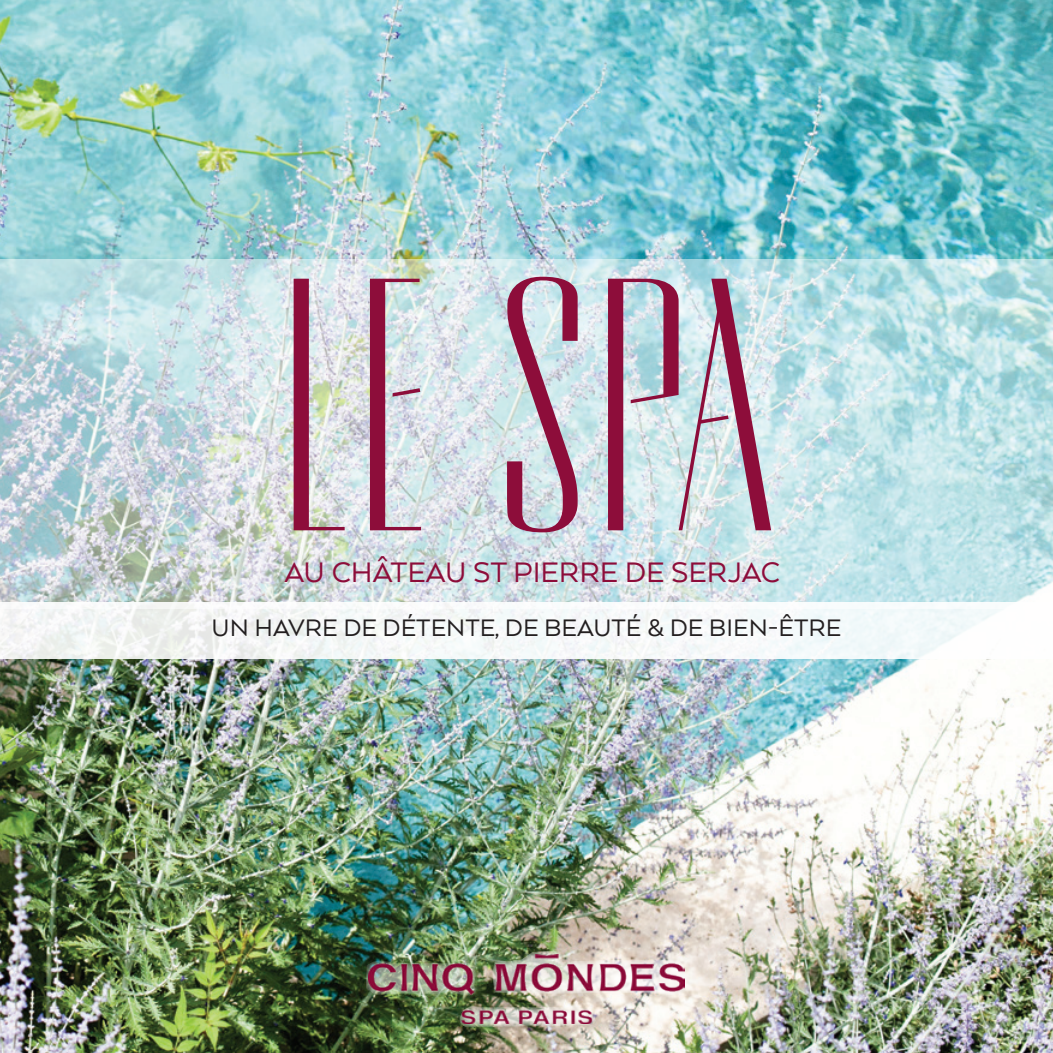
<style>
.page{position:relative;width:1053px;height:1053px;background:#fff}
.page>*{position:absolute;margin:0;border:0;box-sizing:border-box;transform-origin:0 0}
.SPJ_Spa_Menu_text{font:337.5px "High Times";color:#8d0d3a}
.t1{font:32.5px "Arquitecta";color:#8d0d3a}
.t2{font:27.5px "Arquitecta";color:#231f20}
</style>
<div class="page">
<img style="left:0;top:0;width:1052px;height:1052px">
<svg style="left:0;top:259px;width:1052px;height:343px;background:#cbe0e4"></svg>
<div style="left:0;top:602px;width:1052px;height:56px;background:linear-gradient(to right,#f2f4f2,#f8fcfd)"></div>
<svg style="left:492px;top:950px;width:198px;height:46px"></svg>
<svg style="left:459px;top:1023px;width:138px;height:3px"></svg>
<img style="left:368px;top:954px;width:316px;height:69px">
<p class="SPJ_Spa_Menu_text" style="left:278px;top:243px;width:497px">LE SPA</p>
<p class="t1" style="left:284px;top:551px;width:497px">AU CHÂTEAU ST PIERRE DE SERJAC</p>
<p class="t2" style="left:212px;top:611px;width:631px">UN HAVRE DE DÉTENTE, DE BEAUTÉ &amp; DE BIEN-ÊTRE</p>
</div>
